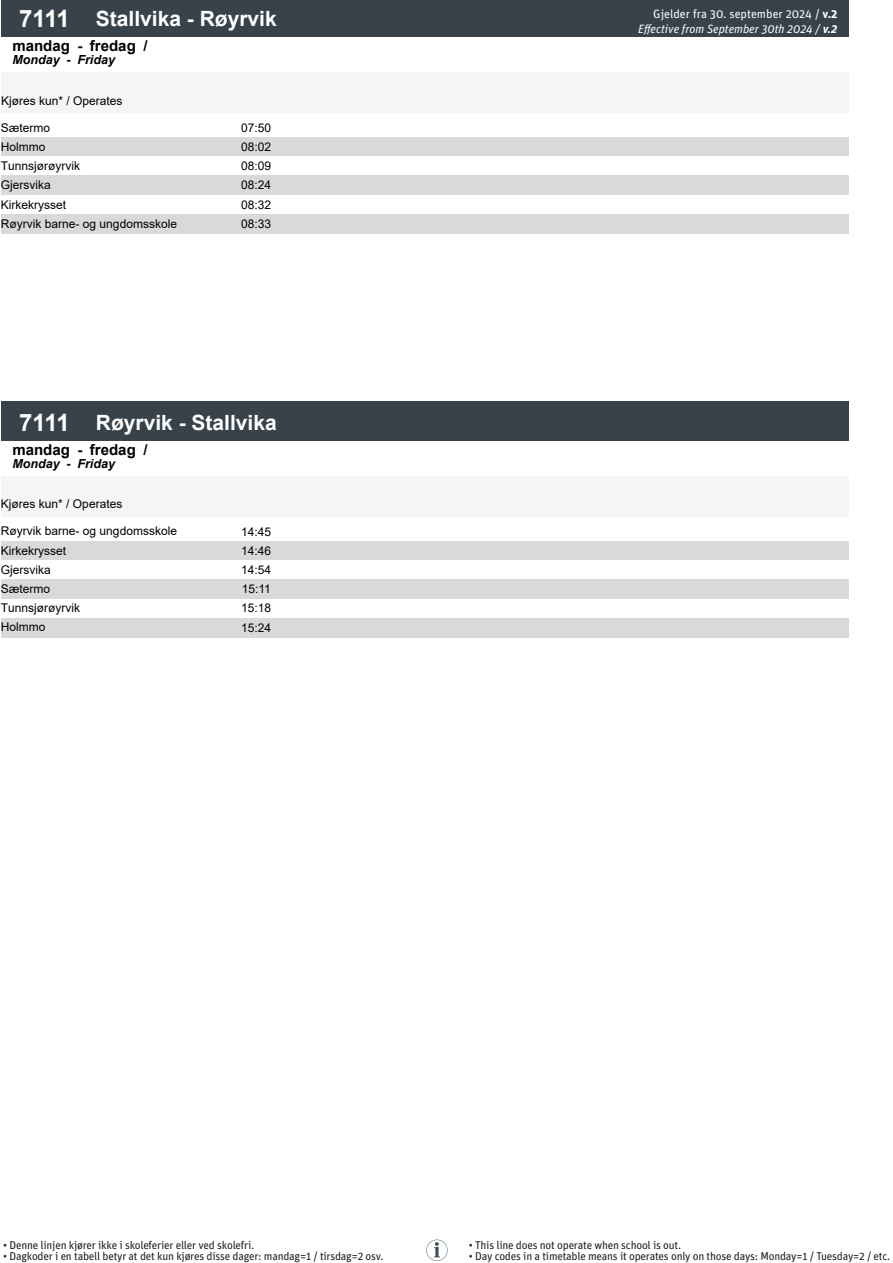
<style>
.page{position:relative;width:893px;height:1263px;background:#fff}
.page>*{position:absolute;margin:0;border:0;box-sizing:border-box;transform-origin:0 0}
.t1{font:700 21px "Arial";color:#fff}
.t2{font:700 15px "Arial";color:#000}
.t3{font:italic 700 12.45px "Arial";color:#000}
.t4{font:12px/19.2px "Arial";color:#000;text-align:justify}
.t5{font:italic 12px "Unit Pro";color:#fff}
.t6{font:12px "Unit Pro";color:#fff}
.t7{font:11.25px "Unit Pro";letter-spacing:-.02em;color:#231f20}
.s1{font-size:24px}
.s2{font-weight:700}
</style>
<div class="page">
<div style="left:1px;top:72px;width:191px;height:41px;background:#f5f5f5"></div>
<div style="left:192px;top:72px;width:68px;height:41px;background:#f5f5f5"></div>
<div style="left:260px;top:72px;width:68px;height:41px;background:#f5f5f5"></div>
<div style="left:328px;top:72px;width:67px;height:41px;background:#f5f5f5"></div>
<div style="left:395px;top:72px;width:68px;height:41px;background:#f5f5f5"></div>
<div style="left:463px;top:72px;width:67px;height:41px;background:#f5f5f5"></div>
<div style="left:530px;top:72px;width:68px;height:41px;background:#f5f5f5"></div>
<div style="left:598px;top:72px;width:67px;height:41px;background:#f5f5f5"></div>
<div style="left:665px;top:72px;width:68px;height:41px;background:#f5f5f5"></div>
<div style="left:733px;top:72px;width:67px;height:41px;background:#f5f5f5"></div>
<div style="left:800px;top:72px;width:49px;height:41px;background:#f5f5f5"></div>
<div style="left:1px;top:0;width:87px;height:36px;background:#37424a"></div>
<div style="left:88px;top:0;width:761px;height:36px;background:#37424a"></div>
<div style="left:1px;top:138px;width:848px;height:19px;background:#d9d9d9"></div>
<div style="left:1px;top:176px;width:848px;height:19px;background:#d9d9d9"></div>
<div style="left:1px;top:214px;width:848px;height:19px;background:#d9d9d9"></div>
<div style="left:1px;top:476px;width:191px;height:41px;background:#f5f5f5"></div>
<div style="left:192px;top:476px;width:68px;height:41px;background:#f5f5f5"></div>
<div style="left:260px;top:476px;width:68px;height:41px;background:#f5f5f5"></div>
<div style="left:328px;top:476px;width:67px;height:41px;background:#f5f5f5"></div>
<div style="left:395px;top:476px;width:68px;height:41px;background:#f5f5f5"></div>
<div style="left:463px;top:476px;width:67px;height:41px;background:#f5f5f5"></div>
<div style="left:530px;top:476px;width:68px;height:41px;background:#f5f5f5"></div>
<div style="left:598px;top:476px;width:67px;height:41px;background:#f5f5f5"></div>
<div style="left:665px;top:476px;width:68px;height:41px;background:#f5f5f5"></div>
<div style="left:733px;top:476px;width:67px;height:41px;background:#f5f5f5"></div>
<div style="left:800px;top:476px;width:49px;height:41px;background:#f5f5f5"></div>
<div style="left:1px;top:401px;width:87px;height:39px;background:#37424a"></div>
<div style="left:88px;top:401px;width:761px;height:39px;background:#37424a"></div>
<div style="left:1px;top:541px;width:848px;height:20px;background:#d9d9d9"></div>
<div style="left:1px;top:580px;width:848px;height:19px;background:#d9d9d9"></div>
<div style="left:1px;top:618px;width:848px;height:19px;background:#d9d9d9"></div>
<svg style="left:426px;top:1239px;width:22px;height:22px"></svg>
<p class="t1" style="left:19px;top:4px;width:259px"><span class="s1">7111</span> Stallvika - Røyrvik</p>
<p class="t2" style="left:12px;top:35px;width:137px">mandag - fredag /</p>
<p class="t3" style="left:12px;top:52px;width:104px">Monday - Friday</p>
<p class="t4" style="left:1px;top:91px;width:123px">Kjøres kun* / Operates</p>
<p class="t4" style="left:1px;top:118px;width:178px;text-align:left">Sætermo<br>Holmmo<br>Tunnsjørøyrvik<br>Gjersvika<br>Kirkekrysset<br>Røyrvik barne- og ungdomsskole</p>
<p class="t4" style="left:241px;top:118px;width:32px">07:50<br>08:02<br>08:09<br>08:24<br>08:32</p>
<p class="t4" style="left:241px;top:214px;width:32px">08:33</p>
<p class="t1" style="left:19px;top:408px;width:259px"><span class="s1">7111</span> Røyrvik - Stallvika</p>
<p class="t2" style="left:12px;top:439px;width:137px">mandag - fredag /</p>
<p class="t3" style="left:12px;top:456px;width:104px">Monday - Friday</p>
<p class="t4" style="left:1px;top:494px;width:123px">Kjøres kun* / Operates</p>
<p class="t4" style="left:1px;top:522px;width:178px;text-align:left">Røyrvik barne- og ungdomsskole<br>Kirkekrysset<br>Gjersvika<br>Sætermo<br>Tunnsjørøyrvik<br>Holmmo</p>
<p class="t4" style="left:241px;top:522px;width:32px">14:45<br>14:46<br>14:54<br>15:11<br>15:18</p>
<p class="t4" style="left:241px;top:618px;width:32px">15:24</p>
<p class="t6" style="left:653px;top:6px;width:186px">Gjelder fra 30. september 2024 / <span class="s2">v.2</span></p>
<p class="t5" style="left:638px;top:20px;width:201px">Effective from September 30th 2024 / <span class="s2">v.2</span></p>
<p class="t7" style="left:3px;top:1237px;width:253px">• Denne linjen kjører ikke i skoleferier eller ved skolefri.</p>
<p class="t7" style="left:3px;top:1248px;width:382px">• Dagkoder i en tabell betyr at det kun kjøres disse dager: mandag=1 / tirsdag=2 osv.</p>
<p class="t7" style="left:469px;top:1237px;width:214px">• This line does not operate when school is out.</p>
<p class="t7" style="left:469px;top:1248px;width:423px">• Day codes in a timetable means it operates only on those days: Monday=1 / Tuesday=2 / etc.</p>
</div>
